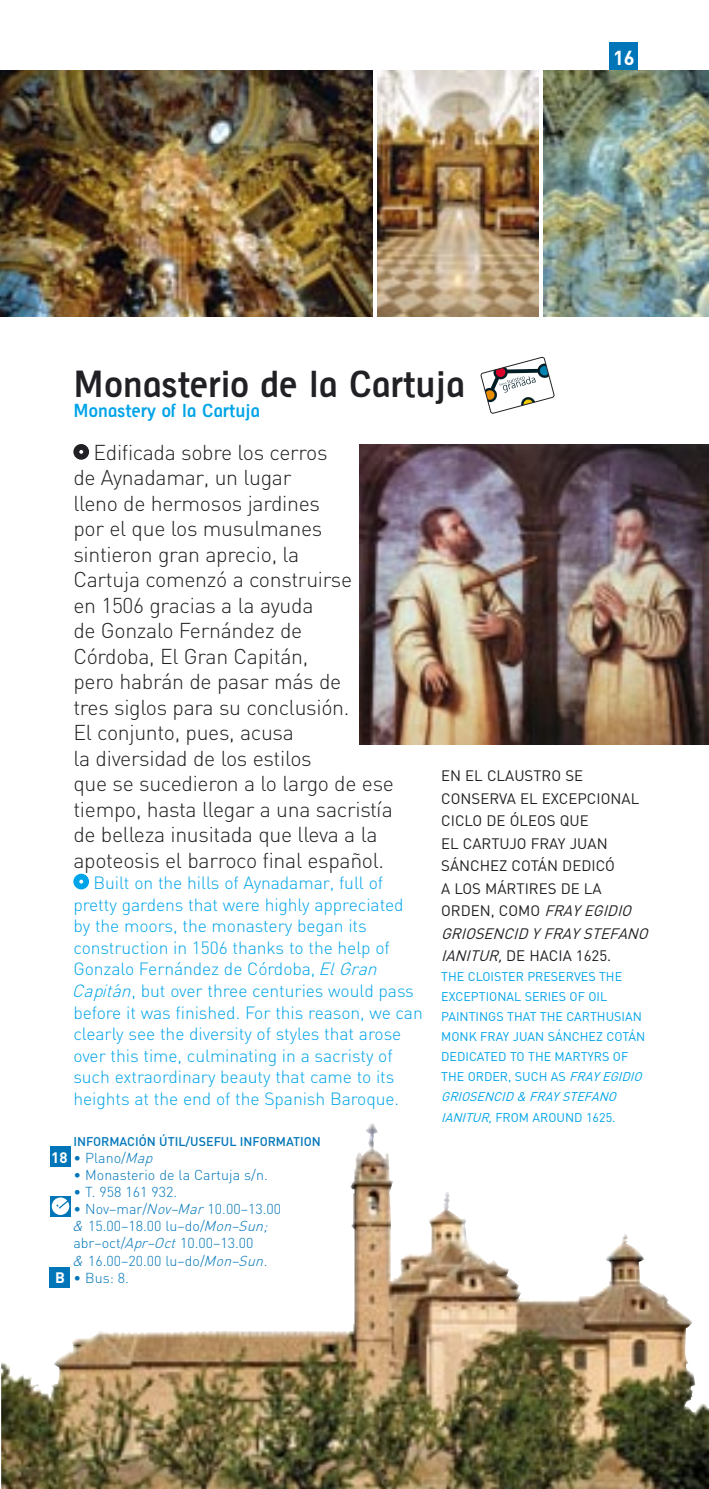
<style>
.page{position:relative;width:709px;height:1489px;background:#fff}
.page>*{position:absolute;margin:0;border:0;box-sizing:border-box;transform-origin:0 0}
.t1{font:35px "VSV Alergia Bold";color:#212125}
.t2{font:300 21.25px/25.5px "DIN";letter-spacing:-.015em;color:#212125}
.t3{font:700 20px "DIN";color:#fff}
.t4{font:300 17.5px/21.5px "DIN";letter-spacing:-.005em;color:#00a4e8}
.t5{font:17.5px "VSV Alergia Bold";color:#00a4e8}
.t6{font:15px/22.5px "DIN";color:#212125}
.t7{font:700 15px "DIN";color:#fff}
.t8{font:300 14.25px/17px "DIN";color:#0076b9}
.t9{font:12.5px/20px "DIN";color:#00a4e8}
.t10{font:500 12.5px "DIN";color:#0076b9}
.s1{font-style:italic}
.s2{font-weight:700;font-size:15px;color:#fff}
</style>
<div class="page">
<img style="left:1px;top:1123px;width:708px;height:365px">
<svg style="left:73px;top:444px;width:16px;height:15px"></svg>
<svg style="left:73px;top:873px;width:16px;height:16px"></svg>
<div style="left:609px;top:43px;width:29px;height:28px;background:#0076b9"></div>
<img style="left:0;top:71px;width:373px;height:245px">
<img style="left:377px;top:71px;width:161px;height:245px">
<img style="left:543px;top:71px;width:166px;height:245px">
<svg style="left:480px;top:356px;width:75px;height:58px"></svg>
<img style="left:360px;top:444px;width:349px;height:300px">
<div style="left:50px;top:1146px;width:21px;height:21px;background:#0076b9"></div>
<svg style="left:50px;top:1196px;width:20px;height:20px"></svg>
<div style="left:52px;top:1197px;width:17px;height:17px;background:#fff;border-radius:50%"></div>
<svg style="left:55px;top:1198px;width:16px;height:11px"></svg>
<div style="left:49px;top:1267px;width:21px;height:20px;background:#0076b9"></div>
<h1 class="t1" style="left:73px;top:360px;width:393px">Monasterio de la Cartuja</h1>
<p class="t5" style="left:73px;top:398px;width:188px">Monastery of la Cartuja</p>
<p class="t3" style="left:613px;top:44px;width:23px">16</p>
<p class="t2" style="left:73px;top:439px;width:322px;text-indent:20px">Edificada sobre los cerros<br>de Aynadamar, un lugar<br>lleno de hermosos jardines<br>por el que los musulmanes sintieron gran aprecio, la<br>Cartuja comenzó a construirse<br>en 1506 gracias a la ayuda<br>de Gonzalo Fernández de<br>Córdoba, El Gran Capitán,<br>pero habrán de pasar más de<br>tres siglos para su conclusión.<br>El conjunto, pues, acusa<br>la diversidad de los estilos<br>que se sucedieron a lo largo de ese tiempo, hasta llegar a una sacristía de belleza inusitada que lleva a la apoteosis el barroco final español.</p>
<p class="t4" style="left:73px;top:872px;width:351px;text-indent:20px">Built on the hills of Aynadamar, full of pretty gardens that were highly appreciated by the moors, the monastery began its construction in 1506 thanks to the help of Gonzalo Fernández de Córdoba, <span class="s1">El Gran Capitán</span>, but over three centuries would pass before it was finished. For this reason, we can clearly see the diversity of styles that arose over this time, culminating in a sacristy of such extraordinary beauty that came to its heights at the end of the Spanish Baroque.</p>
<p class="t10" style="left:73px;top:1133px;width:249px">INFORMACIÓN ÚTIL/USEFUL INFORMATION</p>
<p class="t8" style="left:51px;top:1149px;width:103px"><span class="s2">18</span> • Plano/<span class="s1">Map</span></p>
<p class="t8" style="left:73px;top:1166px;width:196px">• Monasterio de la Cartuja s/n.</p>
<p class="t8" style="left:73px;top:1183px;width:105px">• T. 958 161 932.</p>
<p class="t8" style="left:73px;top:1200px;width:209px">• Nov–mar/<span class="s1">Nov–Mar</span> 10.00–13.00 <span class="s1">&amp;</span> 15.00–18.00 lu–do/<span class="s1">Mon–Sun; </span>abr–oct/<span class="s1">Apr–Oct</span> 10.00–13.00<br><span class="s1">&amp;</span> 16.00–20.00 lu–do/<span class="s1">Mon–Sun.</span></p>
<p class="t8" style="left:73px;top:1268px;width:57px">• Bus: 8.</p>
<p class="t7" style="left:55px;top:1267px;width:11px">B</p>
<p class="t6" style="left:441px;top:764px;width:208px">EN EL CLAUSTRO SE<br>CONSERVA EL EXCEPCIONAL<br>CICLO DE ÓLEOS QUE<br>EL CARTUJO FRAY JUAN<br>SÁNCHEZ COTÁN DEDICÓ<br>A LOS MÁRTIRES DE LA<br>ORDEN, COMO <span class="s1">FRAY EGIDIO<br>GRIOSENCID Y FRAY STEFANO<br>IANITUR,</span> DE HACIA 1625.</p>
<p class="t9" style="left:441px;top:966px;width:205px">THE CLOISTER PRESERVES THE<br>EXCEPTIONAL SERIES OF OIL<br>PAINTINGS THAT THE CARTHUSIAN<br>MONK FRAY JUAN SÁNCHEZ COTÁN<br>DEDICATED TO THE MARTYRS OF<br>THE ORDER, SUCH AS <span class="s1">FRAY EGIDIO<br>GRIOSENCID &amp; FRAY STEFANO<br>IANITUR,</span> FROM AROUND 1625.</p>
</div>
